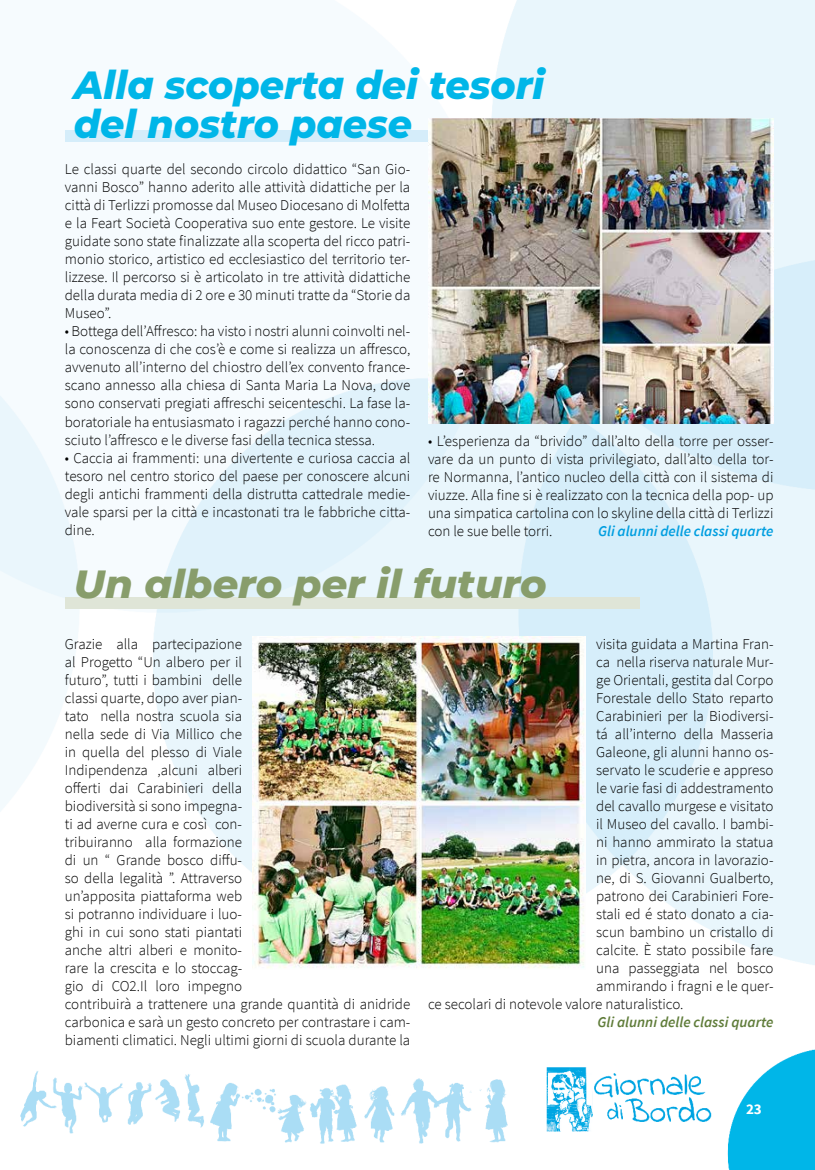
<style>
.page{position:relative;width:815px;height:1170px;background:#fff}
.page>*{position:absolute;margin:0;border:0;box-sizing:border-box;transform-origin:0 0}
.t1{font:italic 800 40px/38.8px "Montserrat";color:#00b6e8;scale:.95 1}
.t2{font:italic 800 40px "Montserrat";color:#889d6b}
.t3{font:300 15px/18px "Source Sans Pro";color:#000;text-align:justify}
.t4{font:italic 600 15px "Source Sans Pro";color:#009ee0}
.t5{font:italic 600 15px "Source Sans Pro";color:#5f7c39}
.t6{font:700 15px "Source Sans Pro";color:#fff}
</style>
<div class="page">
<img style="left:0;top:0;width:815px;height:1169px">
<div style="left:65px;top:130px;width:575px;height:11px;background:#d5edfa"></div>
<div style="left:65px;top:597px;width:575px;height:12px;background:#dfe5d7"></div>
<img style="left:428px;top:119px;width:345px;height:304px">
<img style="left:253px;top:636px;width:333px;height:333px">
<h1 class="t1" style="left:74px;top:63px;width:497px">Alla scoperta dei tesori del nostro paese</h1>
<p class="t3" style="left:65px;top:160px;width:347px">Le classi quarte del secondo circolo didattico “San Gio&shy;vanni Bosco” hanno aderito alle attività didattiche per la città di Terlizzi promosse dal Museo Diocesano di Molfetta e la Feart Società Cooperativa suo ente gestore. Le visite guidate sono state finalizzate alla scoperta del ricco patri&shy;monio storico, artistico ed ecclesiastico del territorio ter&shy;lizzese. Il percorso si è articolato in tre attività didattiche della durata media di 2 ore e 30 minuti tratte da “Storie da Museo”.</p>
<p class="t3" style="left:65px;top:322px;width:347px">• Bottega dell’Affresco: ha visto i nostri alunni coinvolti nel&shy;la conoscenza di che cos’è e come si realizza un affresco, avvenuto all’interno del chiostro dell’ex convento france&shy;scano annesso alla chiesa di Santa Maria La Nova, dove sono conservati pregiati affreschi seicenteschi. La fase la&shy;boratoriale ha entusiasmato i ragazzi perché hanno cono&shy;sciuto l’affresco e le diverse fasi della tecnica stessa.</p>
<p class="t3" style="left:65px;top:448px;width:347px">• Caccia ai frammenti: una divertente e curiosa caccia al tesoro nel centro storico del paese per conoscere alcuni degli antichi frammenti della distrutta cattedrale medie&shy;vale sparsi per la città e incastonati tra le fabbriche citta&shy;dine.</p>
<p class="t3" style="left:428px;top:431px;width:347px">• L’esperienza da “brivido” dall’alto della torre per osser&shy;vare da un punto di vista privilegiato, dall’alto della tor&shy;re Normanna, l’antico nucleo della città con il sistema di viuzze. Alla fine si è realizzato con la tecnica della pop- up una simpatica cartolina con lo skyline della città di Terlizzi con le sue belle torri.</p>
<p class="t4" style="left:598px;top:520px;width:177px">Gli alunni delle classi quarte</p>
<h1 class="t2" style="left:74px;top:554px;width:475px">Un albero per il futuro</h1>
<p class="t3" style="left:65px;top:634px;width:347px;text-align:left">Grazie alla partecipazione<br>al Progetto “Un albero per il<br>futuro”, tutti i bambini delle<br>classi quarte, dopo aver pian-<br>tato nella nostra scuola sia<br>nella sede di Via Millico che<br>in quella del plesso di Viale<br>Indipendenza ,alcuni alberi<br>offerti dai Carabinieri della<br>biodiversità si sono impegna-<br>ti ad averne cura e così con-<br>tribuiranno alla formazione<br>di un “ Grande bosco diffu-<br>so della legalità ”. Attraverso<br>un’apposita piattaforma web<br>si potranno individuare i luo-<br>ghi in cui sono stati piantati<br>anche altri alberi e monito-<br>rare la crescita e lo stoccag-<br>gio di CO2.Il loro impegno<br>contribuirà a trattenere una grande quantità di anidride carbonica e sarà un gesto concreto per contrastare i cam&shy;biamenti climatici. Negli ultimi giorni di scuola durante la</p>
<p class="t3" style="left:596px;top:634px;width:179px">visita guidata a Martina Fran-</p>
<p class="t3" style="left:596px;top:652px;width:179px">ca nella riserva naturale Mur-</p>
<p class="t3" style="left:596px;top:670px;width:179px">ge Orientali, gestita dal Corpo</p>
<p class="t3" style="left:596px;top:688px;width:179px">Forestale dello Stato reparto</p>
<p class="t3" style="left:596px;top:706px;width:179px">Carabinieri per la Biodiversi-</p>
<p class="t3" style="left:596px;top:724px;width:179px">tá all’interno della Masseria</p>
<p class="t3" style="left:596px;top:742px;width:179px">Galeone, gli alunni hanno os-</p>
<p class="t3" style="left:596px;top:760px;width:179px">servato le scuderie e appreso</p>
<p class="t3" style="left:596px;top:778px;width:179px">le varie fasi di addestramento</p>
<p class="t3" style="left:596px;top:796px;width:179px">del cavallo murgese e visitato</p>
<p class="t3" style="left:596px;top:814px;width:179px">il Museo del cavallo. I bambi-</p>
<p class="t3" style="left:596px;top:832px;width:179px">ni hanno ammirato la statua</p>
<p class="t3" style="left:596px;top:850px;width:179px">in pietra, ancora in lavorazio-</p>
<p class="t3" style="left:596px;top:868px;width:179px">ne, di S. Giovanni Gualberto,</p>
<p class="t3" style="left:596px;top:886px;width:179px">patrono dei Carabinieri Fore-</p>
<p class="t3" style="left:596px;top:904px;width:179px">stali ed é stato donato a cia-</p>
<p class="t3" style="left:596px;top:922px;width:179px">scun bambino un cristallo di</p>
<p class="t3" style="left:596px;top:940px;width:179px">calcite. È stato possibile fare</p>
<p class="t3" style="left:596px;top:958px;width:179px">una passeggiata nel bosco</p>
<p class="t3" style="left:596px;top:976px;width:179px">ammirando i fragni e le quer-</p>
<p class="t3" style="left:428px;top:994px;width:257px">ce secolari di notevole valore naturalistico.</p>
<p class="t5" style="left:597px;top:1011px;width:178px">Gli alunni delle classi quarte</p>
<p class="t6" style="left:746px;top:1098px;width:17px">23</p>
</div>
